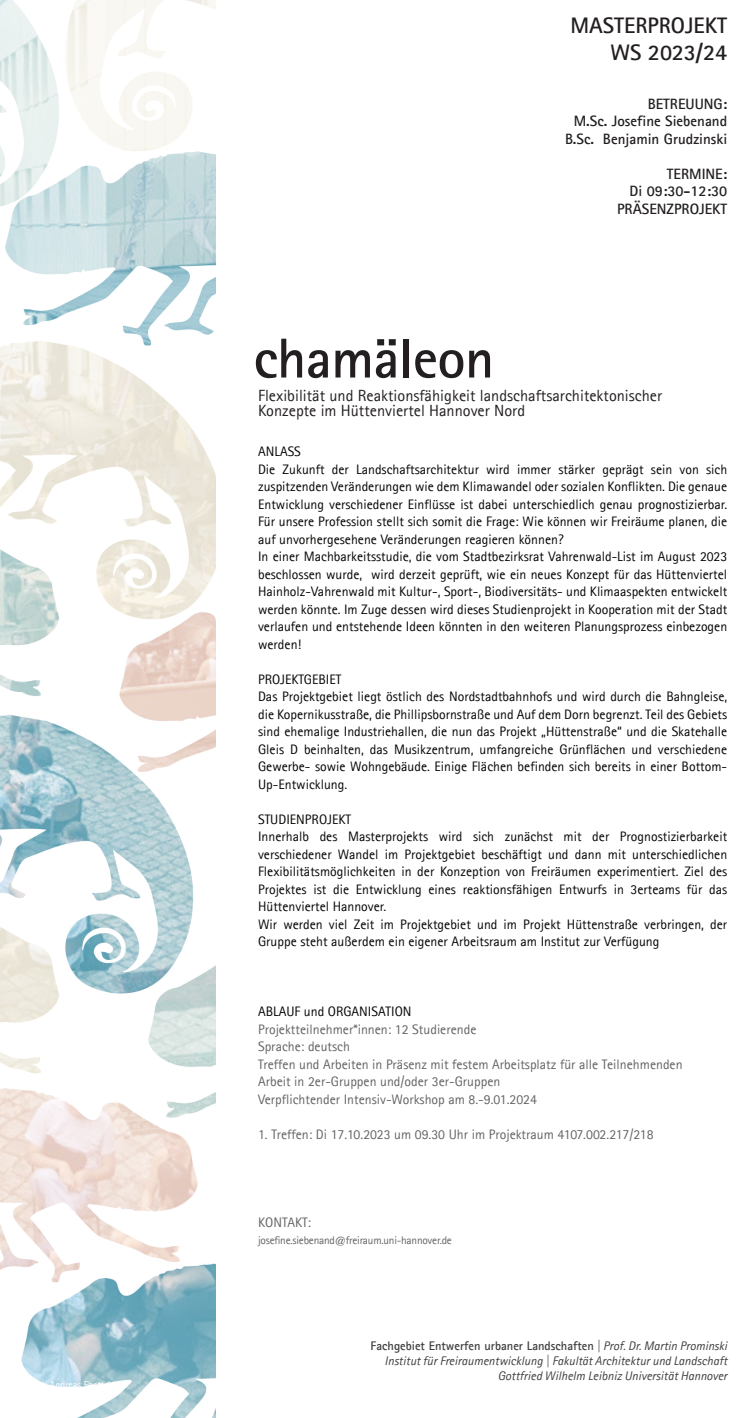
<style>
.page{position:relative;width:745px;height:1418px;background:#fff}
.page>*{position:absolute;margin:0;border:0;box-sizing:border-box;transform-origin:0 0}
.t1{font:700 56.25px "Agfa Rotis Sans Serif";letter-spacing:-.01em;color:#231f20}
.t2{font:700 22.5px/27px "Agfa Rotis Sans Serif";color:#231f20;text-align:right}
.Infos{font:16.25px/15px "Agfa Rotis Sans Serif";color:#231f20}
.t3{font:700 15px/17.5px "Agfa Rotis Sans Serif";color:#231f20;text-align:right}
.t4{font:13.75px/17.5px "Agfa Rotis Sans Serif";color:#040503;text-align:justify}
.t5{font:13.75px "Agfa Rotis Sans Serif";color:#636366}
.t6{font:italic 12.5px "Agfa Rotis Sans Serif";color:#3e3e3f}
.t7{font:700 12.5px "Agfa Rotis Sans Serif";color:#3e3e3f}
.t8{font:11.25px "Agfa Rotis Sans Serif";letter-spacing:-.02em;color:#636366}
.t9{font:10px "Agfa Rotis Sans Serif";color:#fff}
.s1{font-weight:400;font-style:italic}
</style>
<div class="page">
<img style="left:0;top:0;width:215px;height:1417px">
<p class="t9" style="left:30px;top:1378px;width:98px">Bild: Andreas Ebert 2022</p>
<p class="t1" style="left:253px;top:323px;width:242px">chamäleon</p>
<h2 class="t2" style="left:570px;top:12px;width:158px">MASTERPROJEKT<br>WS 2023/24</h2>
<p class="t3" style="left:564px;top:95px;width:163px">BETREUUNG:<br>M.Sc. Josefine Siebenand<br>B.Sc. Benjamin Grudzinski</p>
<p class="t3" style="left:616px;top:165px;width:112px">TERMINE:<br>Di 09:30-12:30<br>PRÄSENZPROJEKT</p>
<p class="Infos" style="left:258px;top:388px;width:405px">Flexibilität und Reaktionsfähigkeit landschaftsarchitektonischer<br>Konzepte im Hüttenviertel Hannover Nord</p>
<p class="t4" style="left:258px;top:442px;width:44px">ANLASS</p>
<p class="t4" style="left:258px;top:460px;width:470px">Die Zukunft der Landschaftsarchitektur wird immer stärker geprägt sein von sich zuspitzenden Veränderungen wie dem Klimawandel oder sozialen Konflikten. Die genaue Entwicklung verschiedener Einflüsse ist dabei unterschiedlich genau prognostizierbar.<br>Für unsere Profession stellt sich somit die Frage: Wie können wir Freiräume planen, die auf unvorhergesehene Veränderungen reagieren können?</p>
<p class="t4" style="left:258px;top:547px;width:470px">In einer Machbarkeitsstudie, die vom Stadtbezirksrat Vahrenwald-List im August 2023 beschlossen wurde, wird derzeit geprüft, wie ein neues Konzept für das Hüttenviertel Hainholz-Vahrenwald mit Kultur-, Sport-, Biodiversitäts- und Klimaaspekten entwickelt werden könnte. Im Zuge dessen wird dieses Studienprojekt in Kooperation mit der Stadt verlaufen und entstehende Ideen könnten in den weiteren Planungsprozess einbezogen werden!</p>
<p class="t4" style="left:258px;top:670px;width:85px">PROJEKTGEBIET</p>
<p class="t4" style="left:258px;top:687px;width:470px">Das Projektgebiet liegt östlich des Nordstadtbahnhofs und wird durch die Bahngleise, die Kopernikusstraße, die Phillipsbornstraße und Auf dem Dorn begrenzt. Teil des Gebiets sind ehemalige Industriehallen, die nun das Projekt „Hüttenstraße“ und die Skatehalle Gleis D beinhalten, das Musikzentrum, umfangreiche Grünflächen und verschiedene Gewerbe- sowie Wohngebäude. Einige Flächen befinden sich bereits in einer Bottom-Up-Entwicklung.</p>
<p class="t4" style="left:258px;top:810px;width:94px">STUDIENPROJEKT</p>
<p class="t4" style="left:258px;top:827px;width:470px">Innerhalb des Masterprojekts wird sich zunächst mit der Prognostizierbarkeit verschiedener Wandel im Projektgebiet beschäftigt und dann mit unterschiedlichen Flexibilitätsmöglichkeiten in der Konzeption von Freiräumen experimentiert. Ziel des Projektes ist die Entwicklung eines reaktionsfähigen Entwurfs in 3erteams für das Hüttenviertel Hannover.</p>
<p class="t4" style="left:258px;top:915px;width:470px">Wir werden viel Zeit im Projektgebiet und im Projekt Hüttenstraße verbringen, der<br>Gruppe steht außerdem ein eigener Arbeitsraum am Institut zur Verfügung</p>
<p class="t4" style="left:258px;top:1002px;width:155px">ABLAUF und ORGANISATION</p>
<p class="t5" style="left:258px;top:1021px;width:220px">Projektteilnehmer*innen: 12 Studierende</p>
<p class="t5" style="left:258px;top:1038px;width:93px">Sprache: deutsch</p>
<p class="t5" style="left:258px;top:1056px;width:426px">Treffen und Arbeiten in Präsenz mit festem Arbeitsplatz für alle Teilnehmenden</p>
<p class="t5" style="left:258px;top:1073px;width:244px">Arbeit in 2er-Gruppen und/oder 3er-Gruppen</p>
<p class="t5" style="left:258px;top:1091px;width:280px">Verpflichtender Intensiv-Workshop am 8.-9.01.2024</p>
<p class="t5" style="left:258px;top:1126px;width:397px">1. Treffen: Di 17.10.2023 um 09.30 Uhr im Projektraum 4107.002.217/218</p>
<p class="t5" style="left:258px;top:1213px;width:54px">KONTAKT:</p>
<p class="t8" style="left:258px;top:1233px;width:195px">josefine.siebenand@freiraum.uni-hannover.de</p>
<p class="t7" style="left:370px;top:1337px;width:358px">Fachgebiet Entwerfen urbaner Landschaften <span class="s1">| Prof. Dr. Martin Prominski</span></p>
<p class="t6" style="left:384px;top:1353px;width:344px">Institut für Freiraumentwicklung | Fakultät Architektur und Landschaft</p>
<p class="t6" style="left:497px;top:1368px;width:231px">Gottfried Wilhelm Leibniz Universität Hannover</p>
</div>
